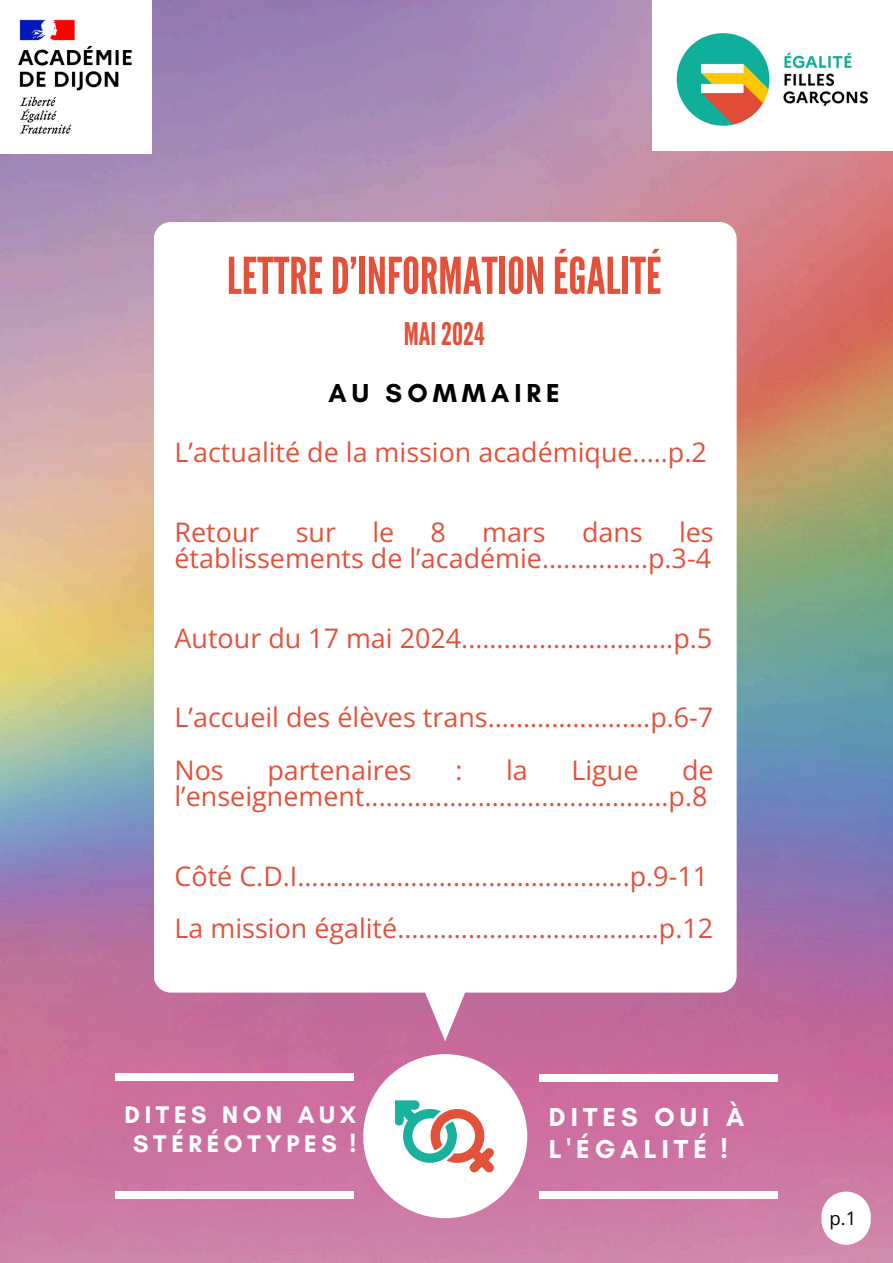
<style>
.page{position:relative;width:893px;height:1263px;background:#fff}
.page>*{position:absolute;margin:0;border:0;box-sizing:border-box;transform-origin:0 0}
.t1{font:50.55px "League Gothic";color:#e4513a}
.t2{font:31.05px "League Gothic";color:#e4513a}
.t3{font:26.92px/26.4px "Open Sans";color:#e4513a;text-align:right}
.t4{font:700 26.47px/31.5px "Glacial Indifference";letter-spacing:.19em;color:#fffeff}
.t5{font:700 26.47px "Glacial Indifference";letter-spacing:.19em;color:#000}
.t6{font:700 24.45px/29.2px "Glacial Indifference";letter-spacing:.19em;color:#fffeff;text-align:center}
.t7{font:18.6px "Open Sans";color:#000}
</style>
<div class="page">
<img style="left:0;top:0;width:893px;height:1263px">
<svg style="left:154px;top:222px;width:582px;height:819px"></svg>
<div style="left:363px;top:1054px;width:164px;height:164px;background:#fff;border-radius:50%"></div>
<div style="left:115px;top:1073px;width:239px;height:8px;background:#fff"></div>
<div style="left:115px;top:1191px;width:239px;height:7px;background:#fff"></div>
<div style="left:539px;top:1074px;width:238px;height:7px;background:#fff"></div>
<div style="left:539px;top:1191px;width:238px;height:8px;background:#fff"></div>
<svg style="left:395px;top:1100px;width:98px;height:72px"></svg>
<img style="left:0;top:0;width:152px;height:153px">
<img style="left:652px;top:0;width:241px;height:150px">
<svg style="left:821px;top:1191px;width:49px;height:53px"></svg>
<p class="t1" style="left:227px;top:247px;width:436px">LETTRED’INFORMATIONÉGALITÉ</p>
<p class="t2" style="left:404px;top:316px;width:82px">MAI2024</p>
<h4 class="t5" style="left:328px;top:377px;width:233px">AU SOMMAIRE</h4>
<h4 class="t3" style="left:174px;top:439px;width:534px">L’actualité de la mission académique.....p.2</h4>
<h4 class="t3" style="left:174px;top:518px;width:541px">les<br>établissements de l’académie...............p.3-4</h4>
<h4 class="t3" style="left:174px;top:518px;width:86px">Retour</h4>
<h4 class="t3" style="left:296px;top:518px;width:42px">sur</h4>
<h4 class="t3" style="left:372px;top:518px;width:23px">le</h4>
<h4 class="t3" style="left:430px;top:518px;width:17px">8</h4>
<h4 class="t3" style="left:482px;top:518px;width:65px">mars</h4>
<h4 class="t3" style="left:582px;top:518px;width:62px">dans</h4>
<h1 class="t3" style="left:174px;top:624px;width:539px">Autour du 17 mai 2024..............................p.5</h1>
<h2 class="t3" style="left:174px;top:703px;width:540px">L’accueil des élèves trans.......................p.6-7</h2>
<h3 class="t3" style="left:174px;top:756px;width:51px">Nos</h3>
<h3 class="t3" style="left:267px;top:756px;width:146px">partenaires</h3>
<h3 class="t3" style="left:455px;top:756px;width:9px">:</h3>
<h3 class="t3" style="left:506px;top:756px;width:23px">la</h3>
<h3 class="t3" style="left:571px;top:756px;width:69px">Ligue</h3>
<h3 class="t3" style="left:174px;top:756px;width:541px">de l’enseignement...........................................p.8</h3>
<p class="t3" style="left:174px;top:862px;width:535px">Côté C.D.I...............................................p.9-11</p>
<p class="t3" style="left:174px;top:915px;width:540px">La mission égalité.....................................p.12</p>
<h4 class="t6" style="left:124px;top:1100px;width:233px">DITES NON AUX<br>STÉRÉOTYPES !</h4>
<h4 class="t4" style="left:549px;top:1101px;width:197px">DITES OUI À<br>L'ÉGALITÉ !</h4>
<h3 class="t7" style="left:829px;top:1205px;width:28px">p.1</h3>
</div>
